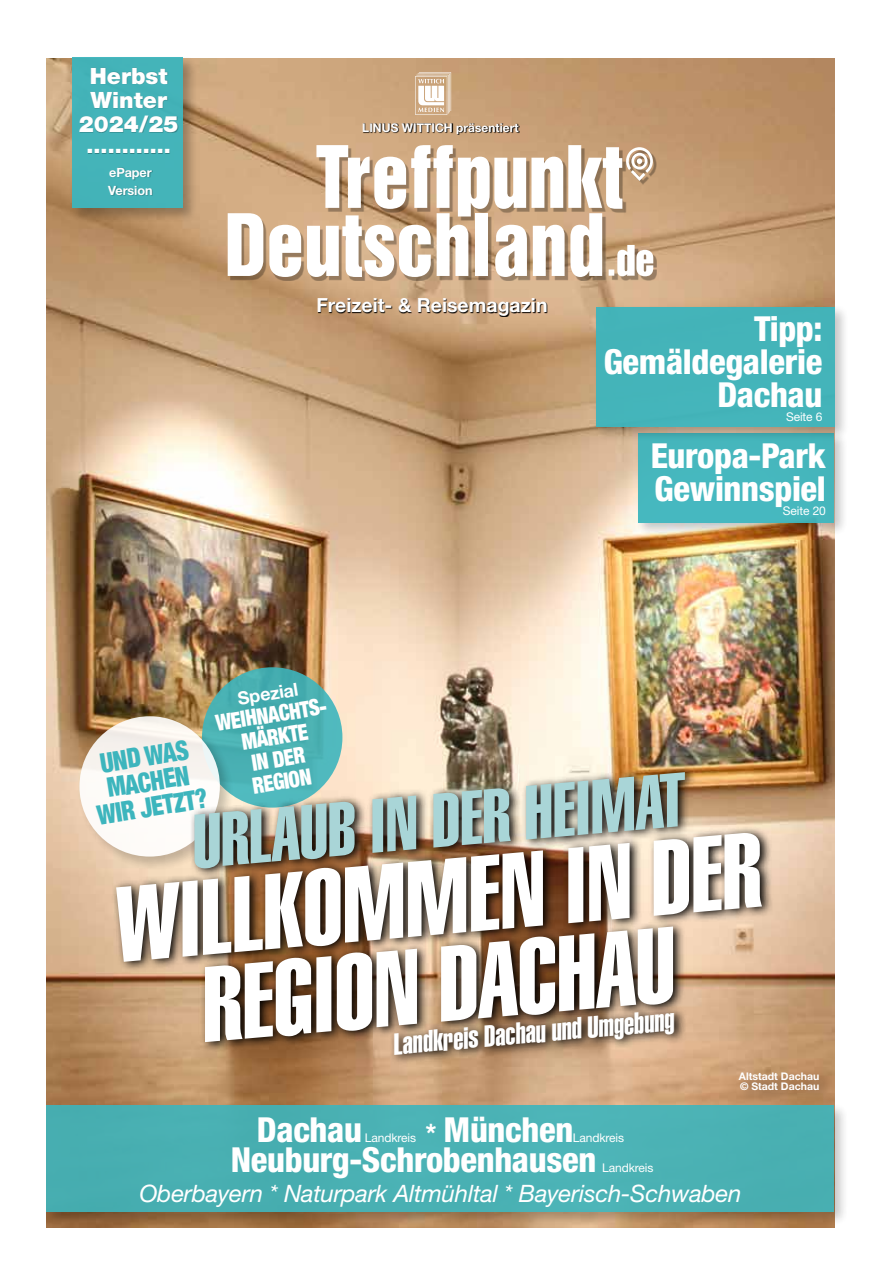
<style>
.page{position:relative;width:881px;height:1263px;background:#fff}
.page>*{position:absolute;margin:0;border:0;box-sizing:border-box;transform-origin:0 0}
.t1{font:105px/87px "Helvetica LT Extra Compressed";color:#fff;text-align:center}
.t2{font:75px "Helvetica LT Extra Compressed";color:#a9d5d7}
.t3{font:800 condensed 34.5px/33px "Helvetica Neue LT";letter-spacing:-.01em;color:#fff}
.t4{font:30px "Helvetica LT Extra Compressed";color:#fff}
.t5{font:900 condensed 27px/25.5px "Helvetica Neue";color:#3db5bd;text-align:center;scale:.9 1}
.t6{font:italic 24px "Helvetica Neue LT";letter-spacing:-.01em;color:#fff}
.t7{font:900 condensed 22.5px/22.5px "Helvetica Neue";color:#fff;text-align:center;scale:.9 1}
.t8{font:900 22.5px/24px "Helvetica Neue LT";color:#fff;text-align:center}
.t9{font:900 21px "Helvetica Neue LT";color:#fff}
.t10{font:700 19.5px "Helvetica Neue LT";color:#fff}
.t11{font:700 18px "Helvetica Neue LT";color:#fff}
.t12{font:700 12.75px/17.9px "Helvetica Neue LT";letter-spacing:-.01em;color:#fff}
.t13{font:12px "Helvetica Neue LT";letter-spacing:-.01em;color:#fff}
.t14{font:700 12px "Helvetica Neue LT";color:#fff}
.t15{font:700 10.5px/10.5px "Helvetica Neue LT";color:#fff}
.s1{font-weight:800;font-stretch:condensed;font-size:25.5px}
.s2{font-weight:800;font-stretch:condensed;font-size:34.5px}
</style>
<div class="page">
<img style="left:47px;top:58px;width:786px;height:1170px">
<div style="left:202px;top:667px;width:140px;height:141px;background:linear-gradient(to right,#46adae,#4ab2b6);border-radius:50%"></div>
<div style="left:230px;top:148px;width:426px;height:132px;background:#000;opacity:.3"></div>
<svg style="left:227px;top:213px;width:36px;height:63px"></svg>
<svg style="left:269px;top:225px;width:32px;height:52px"></svg>
<svg style="left:307px;top:145px;width:346px;height:132px"></svg>
<svg style="left:362px;top:122px;width:157px;height:13px;background:#8b7054"></svg>
<svg style="left:317px;top:298px;width:230px;height:19px;background:#8d7257"></svg>
<div style="left:76px;top:713px;width:159px;height:158px;background:#000;opacity:.25"></div>
<div style="left:79px;top:716px;width:141px;height:140px;background:#f6f2ee;border-radius:50%"></div>
<div style="left:69px;top:54px;width:129px;height:169px;background:#000;opacity:.3"></div>
<div style="left:72px;top:57px;width:111px;height:151px;background:#44b4b9"></div>
<div style="left:43px;top:1102px;width:806px;height:125px;background:#000;opacity:.25"></div>
<div style="left:47px;top:1106px;width:786px;height:106px;background:#49b0b3"></div>
<img style="left:111px;top:765px;width:662px;height:288px">
<div style="left:736px;top:1070px;width:97px;height:35px;background:#000;opacity:.3"></div>
<svg style="left:415px;top:72px;width:36px;height:43px"></svg>
<div style="left:634px;top:429px;width:214px;height:108px;background:#000;opacity:.24"></div>
<div style="left:638px;top:433px;width:195px;height:89px;background:#46b7be"></div>
<div style="left:592px;top:303px;width:256px;height:139px;background:#000;opacity:.24"></div>
<div style="left:595px;top:307px;width:238px;height:119px;background:#44b4b9"></div>
<svg style="left:389px;top:1006px;width:298px;height:59px;background:#8b7057"></svg>
<div style="left:80px;top:68px;width:98px;height:65px;background:#000;opacity:.3"></div>
<div style="left:88px;top:149px;width:82px;height:5px;background:#000;opacity:.3"></div>
<div style="left:108px;top:168px;width:44px;height:28px;background:#000;opacity:.3"></div>
<p class="t8" style="left:79px;top:64px;width:101px">Herbst<br>Winter<br>2024/25</p>
<p class="t9" style="left:87px;top:133px;width:86px">............</p>
<p class="t12" style="left:108px;top:163px;width:46px">ePaper<br>Version</p>
<p class="t14" style="left:362px;top:120px;width:158px">LINUS WITTICH präsentiert</p>
<p class="t10" style="left:316px;top:293px;width:233px">Freizeit- &amp; Reisemagazin</p>
<p class="t3" style="left:603px;top:312px;width:220px;text-align:right">Tipp:<br>Gemäldegalerie<br>Dachau</p>
<p class="t13" style="left:785px;top:409px;width:38px">Seite 6</p>
<p class="t3" style="left:650px;top:439px;width:177px">Europa-Park<br>Gewinnspiel</p>
<p class="t13" style="left:782px;top:503px;width:44px">Seite 20</p>
<p class="t11" style="left:236px;top:687px;width:62px;rotate:-9deg">Spezial</p>
<p class="t7" style="left:214px;top:711px;width:130px;rotate:-9deg">WEIHNACHTS-<br>MÄRKTE<br>IN DER<br>REGION</p>
<p class="t5" style="left:87px;top:751px;width:125px;rotate:-9deg">UND WAS<br>MACHEN<br>WIR JETZT?</p>
<h2 class="t2" style="left:187px;top:797px;width:495px;rotate:-5deg">URLAUB IN DER HEIMAT</h2>
<h1 class="t1" style="left:109px;top:882px;width:649px;rotate:-5deg">WILLKOMMEN IN DER<br>REGION DACHAU</h1>
<p class="t15" style="left:738px;top:1070px;width:82px">Altstadt Dachau © Stadt Dachau</p>
<p class="t4" style="left:391px;top:1026px;width:283px;rotate:-5deg">Landkreis Dachau und Umgebung</p>
<p class="t3" style="left:257px;top:1113px;width:106px">Dachau</p>
<p class="t13" style="left:365px;top:1130px;width:260px">Landkreis <span class="s1">*</span> <span class="s2">München</span>Landkreis</p>
<p class="t3" style="left:231px;top:1143px;width:367px">Neuburg-Schrobenhausen</p>
<p class="t13" style="left:602px;top:1160px;width:53px">Landkreis</p>
<p class="t6" style="left:139px;top:1179px;width:603px">Oberbayern * Naturpark Altmühltal * Bayerisch-Schwaben</p>
</div>
